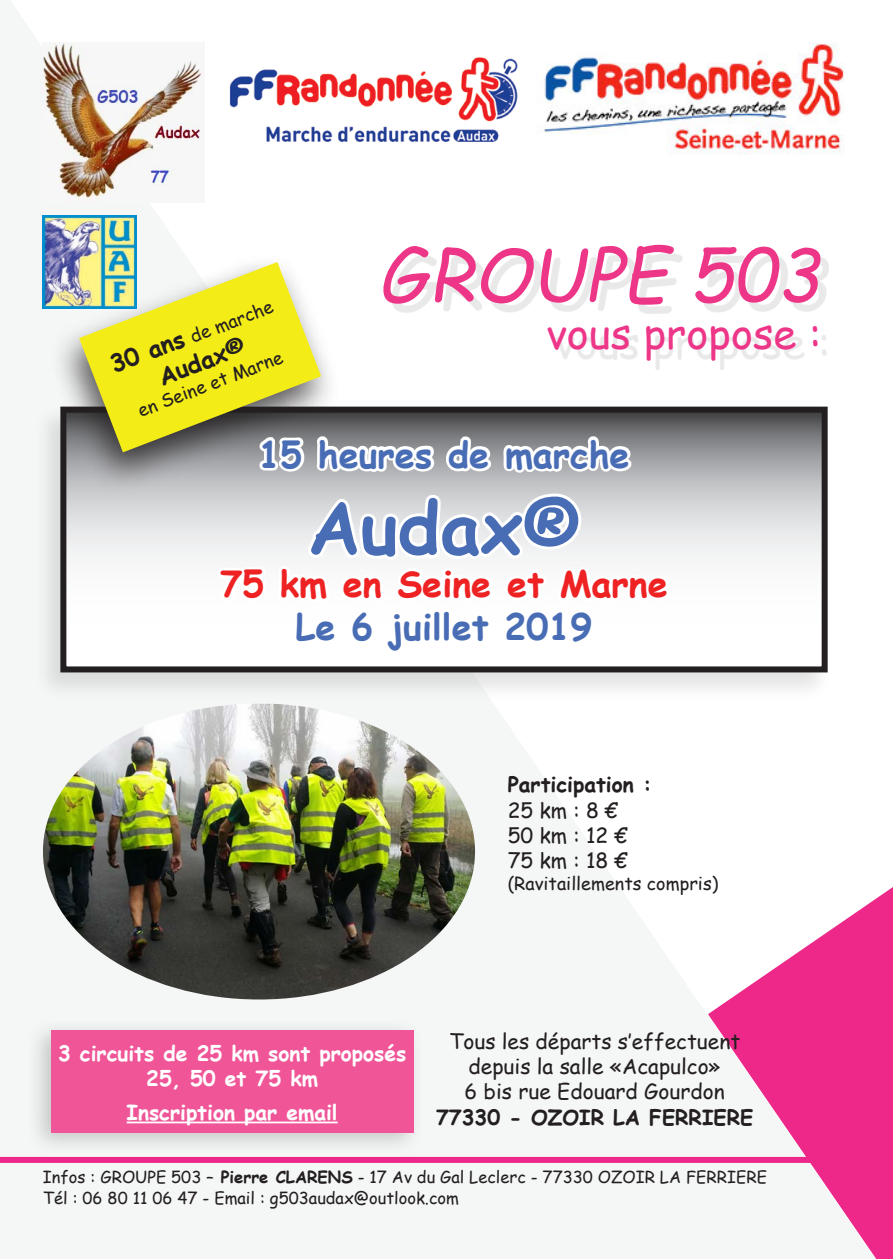
<style>
.page{position:relative;width:893px;height:1259px;background:#fff}
.page>*{position:absolute;margin:0;border:0;box-sizing:border-box;transform-origin:0 0}
.t1{font:italic 72px "Comic Sans MS";color:#ee3689}
.t2{font:700 72px "Comic Sans MS";color:#496db5}
.t3{font:42px "Comic Sans MS";color:#ee3689}
.t4{font:700 36px "Comic Sans MS";color:#496db5}
.t5{font:700 36px "Comic Sans MS";color:#ee2123}
.t6{font:700 24px "Comic Sans MS";color:#231f20}
.t7{font:21px/25.2px "Comic Sans MS";color:#231f20;text-align:center}
.t8{font:700 21px/25.2px "Comic Sans MS";color:#fff;text-align:center}
.t9{font:700 21px "Comic Sans MS";color:#231f20}
.t10{font:18px "Comic Sans MS";color:#231f20}
.t11{font:16.5px "Comic Sans MS";color:#231f20}
.s1{font-weight:700;font-size:24px}
.s2{font-weight:700}
</style>
<div class="page">
<svg style="left:708px;top:887px;width:185px;height:372px;fill:#ed2889"></svg>
<img style="left:43px;top:43px;width:160px;height:159px">
<img style="left:229px;top:57px;width:289px;height:85px">
<img style="left:544px;top:43px;width:300px;height:111px">
<div style="left:392px;top:253px;width:437px;height:116px;background:#231f20;opacity:.1"></div>
<div style="left:33px;top:403px;width:800px;height:298px;background:#231f20;opacity:.13"></div>
<svg style="left:67px;top:413px;width:754px;height:252px"></svg>
<div style="left:60px;top:406px;width:768px;height:266px;border:6px solid #231f20"></div>
<div style="left:26px;top:1017px;width:399px;height:140px;background:#231f20;opacity:.23"></div>
<div style="left:51px;top:1030px;width:362px;height:103px;background:#f05597"></div>
<hr style="left:127px;top:1121px;width:211px;height:2px;background:#fff">
<img style="left:43px;top:767px;width:432px;height:232px">
<div style="left:0;top:1157px;width:893px;height:6px;background:#ed2889"></div>
<div style="left:48px;top:253px;width:293px;height:240px;background:#231f20;opacity:.75"></div>
<svg style="left:81px;top:264px;width:592px;height:569px"></svg>
<svg style="left:77px;top:260px;width:246px;height:194px;background:#d5d155"></svg>
<img style="left:43px;top:215px;width:94px;height:94px">
<p class="t10" style="left:107px;top:355px;width:173px;rotate:-21deg"><span class="s1">30 ans</span> de marche</p>
<p class="t6" style="left:153px;top:361px;width:92px;rotate:-21deg">Audax®</p>
<p class="t10" style="left:134px;top:399px;width:155px;rotate:-21deg">en Seine et Marne</p>
<p class="t1" style="left:381px;top:222px;width:442px">GROUPE 503</p>
<p class="t3" style="left:546px;top:303px;width:277px">vous propose :</p>
<p class="t4" style="left:258px;top:428px;width:373px">15 heures de marche</p>
<p class="t2" style="left:308px;top:474px;width:274px">Audax®</p>
<p class="t5" style="left:220px;top:557px;width:449px">75 km en Seine et Marne</p>
<p class="t4" style="left:296px;top:600px;width:298px">Le 6 juillet 2019</p>
<p class="t9" style="left:508px;top:769px;width:146px">Participation :</p>
<p class="t7" style="left:508px;top:796px;width:112px">25 km : 8 €</p>
<p class="t7" style="left:508px;top:822px;width:121px">50 km : 12 €</p>
<p class="t7" style="left:508px;top:847px;width:121px">75 km : 18 €</p>
<p class="t10" style="left:508px;top:869px;width:212px">(Ravitaillements compris)</p>
<p class="t8" style="left:58px;top:1039px;width:350px">3 circuits de 25 km sont proposés<br>25, 50 et 75 km</p>
<p class="t8" style="left:127px;top:1098px;width:213px">Inscription par email</p>
<p class="t7" style="left:449px;top:1028px;width:293px">Tous les départs s’effectuent depuis la salle «Acapulco»</p>
<p class="t7" style="left:464px;top:1078px;width:262px">6 bis rue Edouard Gourdon</p>
<p class="t9" style="left:436px;top:1101px;width:319px">77330 - OZOIR LA FERRIERE</p>
<p class="t11" style="left:43px;top:1164px;width:726px">Infos : GROUPE 503 – <span class="s2">Pierre CLARENS</span> - 17 Av du Gal Leclerc - 77330 OZOIR LA FERRIERE</p>
<p class="t11" style="left:43px;top:1186px;width:418px">Tél : 06 80 11 06 47 - Email : g503audax@outlook.com</p>
</div>
